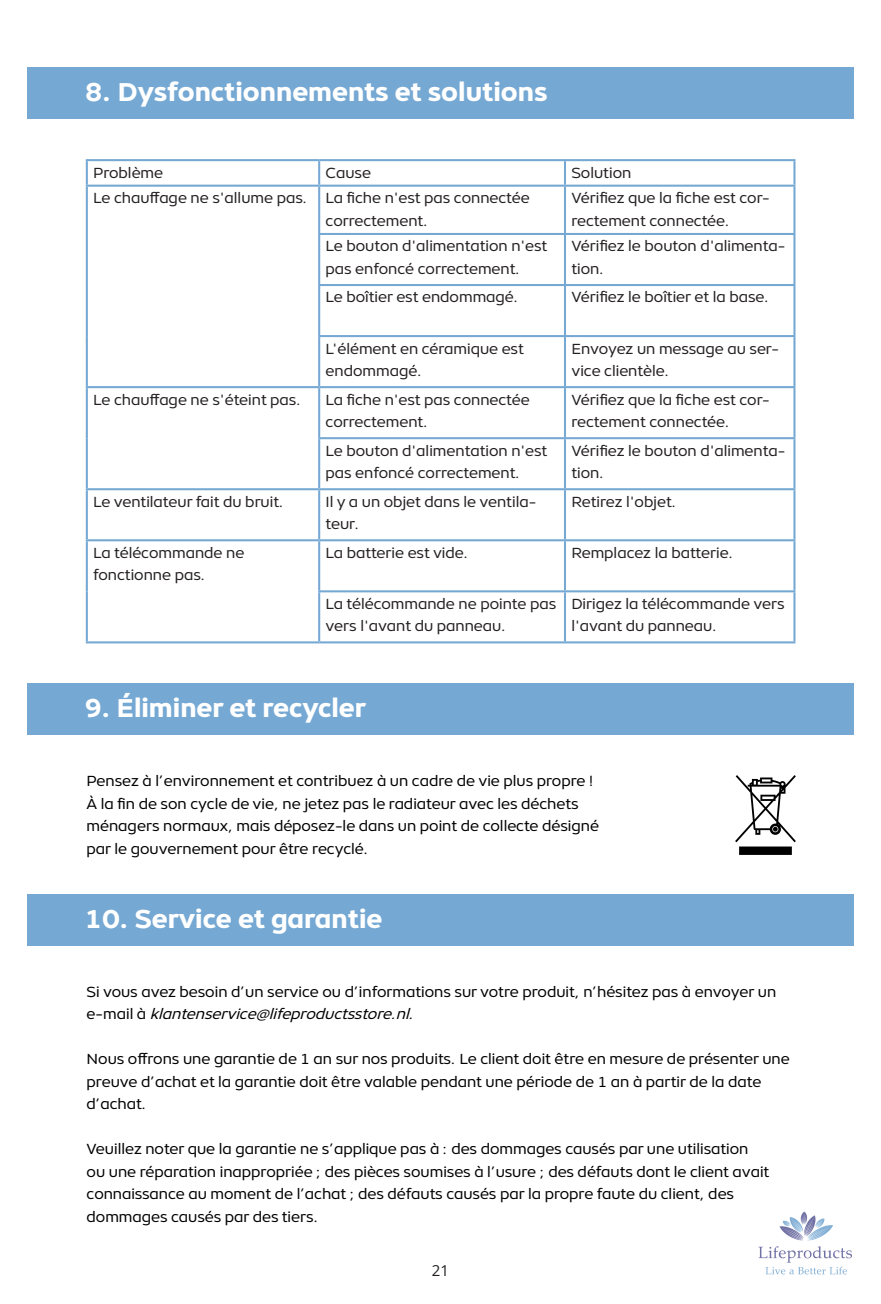
<style>
.page{position:relative;width:881px;height:1304px;background:#fff}
.page>*{position:absolute;margin:0;border:0;box-sizing:border-box;transform-origin:0 0}
.t1{font:800 26.25px "Object";color:#fff}
.t2{font:15px/22.5px "Object";color:#000}
.t3{font:15px/22.5px "Object";color:#231f20}
.t4{font:15px "Open Sans";color:#231f20}
.s1{font-style:italic}
</style>
<div class="page">
<img style="left:758px;top:1211px;width:94px;height:64px">
<div style="left:27px;top:67px;width:825px;height:51px;background:#75a8d3"></div>
<hr style="left:86px;top:159px;width:233px;height:2px;background:#75a8d3">
<hr style="left:86px;top:161px;width:2px;height:24px;background:#75a8d3">
<hr style="left:319px;top:159px;width:245px;height:2px;background:#75a8d3">
<hr style="left:318px;top:161px;width:2px;height:24px;background:#75a8d3">
<hr style="left:564px;top:159px;width:231px;height:2px;background:#75a8d3">
<hr style="left:563px;top:161px;width:2px;height:24px;background:#75a8d3">
<hr style="left:793px;top:161px;width:2px;height:24px;background:#75a8d3">
<hr style="left:86px;top:185px;width:233px;height:2px;background:#75a8d3">
<hr style="left:86px;top:187px;width:2px;height:47px;background:#75a8d3">
<hr style="left:319px;top:185px;width:245px;height:2px;background:#75a8d3">
<hr style="left:318px;top:187px;width:2px;height:46px;background:#75a8d3">
<hr style="left:564px;top:185px;width:231px;height:2px;background:#75a8d3">
<hr style="left:563px;top:187px;width:2px;height:46px;background:#75a8d3">
<hr style="left:793px;top:187px;width:2px;height:46px;background:#75a8d3">
<hr style="left:86px;top:234px;width:2px;height:51px;background:#75a8d3">
<hr style="left:318px;top:233px;width:246px;height:2px;background:#75a8d3">
<hr style="left:318px;top:235px;width:2px;height:49px;background:#75a8d3">
<hr style="left:564px;top:233px;width:231px;height:2px;background:#75a8d3">
<hr style="left:563px;top:235px;width:2px;height:49px;background:#75a8d3">
<hr style="left:793px;top:235px;width:2px;height:49px;background:#75a8d3">
<hr style="left:86px;top:285px;width:2px;height:51px;background:#75a8d3">
<hr style="left:318px;top:284px;width:246px;height:2px;background:#75a8d3">
<hr style="left:318px;top:286px;width:2px;height:49px;background:#75a8d3">
<hr style="left:564px;top:284px;width:231px;height:2px;background:#75a8d3">
<hr style="left:563px;top:286px;width:2px;height:49px;background:#75a8d3">
<hr style="left:793px;top:286px;width:2px;height:49px;background:#75a8d3">
<hr style="left:86px;top:336px;width:2px;height:50px;background:#75a8d3">
<hr style="left:318px;top:335px;width:246px;height:2px;background:#75a8d3">
<hr style="left:318px;top:337px;width:2px;height:49px;background:#75a8d3">
<hr style="left:564px;top:335px;width:231px;height:2px;background:#75a8d3">
<hr style="left:563px;top:337px;width:2px;height:49px;background:#75a8d3">
<hr style="left:793px;top:337px;width:2px;height:49px;background:#75a8d3">
<hr style="left:86px;top:386px;width:233px;height:2px;background:#75a8d3">
<hr style="left:86px;top:388px;width:2px;height:50px;background:#75a8d3">
<hr style="left:319px;top:386px;width:245px;height:2px;background:#75a8d3">
<hr style="left:318px;top:388px;width:2px;height:49px;background:#75a8d3">
<hr style="left:564px;top:386px;width:231px;height:2px;background:#75a8d3">
<hr style="left:563px;top:388px;width:2px;height:49px;background:#75a8d3">
<hr style="left:793px;top:388px;width:2px;height:49px;background:#75a8d3">
<hr style="left:86px;top:438px;width:2px;height:50px;background:#75a8d3">
<hr style="left:318px;top:437px;width:246px;height:2px;background:#75a8d3">
<hr style="left:318px;top:439px;width:2px;height:49px;background:#75a8d3">
<hr style="left:564px;top:437px;width:231px;height:2px;background:#75a8d3">
<hr style="left:563px;top:439px;width:2px;height:49px;background:#75a8d3">
<hr style="left:793px;top:439px;width:2px;height:49px;background:#75a8d3">
<hr style="left:86px;top:488px;width:233px;height:2px;background:#75a8d3">
<hr style="left:86px;top:490px;width:2px;height:49px;background:#75a8d3">
<hr style="left:319px;top:488px;width:245px;height:2px;background:#75a8d3">
<hr style="left:318px;top:490px;width:2px;height:49px;background:#75a8d3">
<hr style="left:564px;top:488px;width:231px;height:2px;background:#75a8d3">
<hr style="left:563px;top:490px;width:2px;height:49px;background:#75a8d3">
<hr style="left:793px;top:490px;width:2px;height:49px;background:#75a8d3">
<hr style="left:86px;top:539px;width:233px;height:2px;background:#75a8d3">
<hr style="left:86px;top:541px;width:2px;height:50px;background:#75a8d3">
<hr style="left:319px;top:539px;width:245px;height:2px;background:#75a8d3">
<hr style="left:318px;top:541px;width:2px;height:49px;background:#75a8d3">
<hr style="left:564px;top:539px;width:231px;height:2px;background:#75a8d3">
<hr style="left:563px;top:541px;width:2px;height:49px;background:#75a8d3">
<hr style="left:793px;top:541px;width:2px;height:49px;background:#75a8d3">
<hr style="left:86px;top:591px;width:2px;height:50px;background:#75a8d3">
<hr style="left:318px;top:590px;width:246px;height:2px;background:#75a8d3">
<hr style="left:318px;top:592px;width:2px;height:49px;background:#75a8d3">
<hr style="left:564px;top:590px;width:231px;height:2px;background:#75a8d3">
<hr style="left:563px;top:592px;width:2px;height:49px;background:#75a8d3">
<hr style="left:793px;top:592px;width:2px;height:49px;background:#75a8d3">
<hr style="left:86px;top:641px;width:233px;height:2px;background:#75a8d3">
<hr style="left:319px;top:641px;width:245px;height:2px;background:#75a8d3">
<hr style="left:564px;top:641px;width:231px;height:2px;background:#75a8d3">
<div style="left:27px;top:683px;width:825px;height:52px;background:#75a8d3"></div>
<div style="left:27px;top:893px;width:825px;height:52px;background:#75a8d3"></div>
<img style="left:735px;top:775px;width:61px;height:80px">
<p class="t1" style="left:85px;top:71px;width:464px">8. Dysfonctionnements et solutions</p>
<p class="t3" style="left:93px;top:160px;width:71px">Problème</p>
<p class="t3" style="left:325px;top:160px;width:47px">Cause</p>
<p class="t3" style="left:571px;top:160px;width:61px">Solution</p>
<p class="t3" style="left:93px;top:186px;width:216px">Le chauffage ne s'allume pas.</p>
<p class="t3" style="left:325px;top:186px;width:205px">La fiche n'est pas connectée correctement.</p>
<p class="t3" style="left:571px;top:186px;width:200px">Vérifiez que la fiche est cor&shy;rectement connectée.</p>
<p class="t3" style="left:325px;top:234px;width:223px">Le bouton d'alimentation n'est pas enfoncé correctement.</p>
<p class="t3" style="left:571px;top:234px;width:215px">Vérifiez le bouton d'alimenta&shy;tion.</p>
<p class="t3" style="left:325px;top:285px;width:194px">Le boîtier est endommagé.</p>
<p class="t3" style="left:571px;top:285px;width:199px">Vérifiez le boîtier et la base.</p>
<p class="t3" style="left:325px;top:336px;width:200px">L'élément en céramique est endommagé.</p>
<p class="t3" style="left:571px;top:336px;width:209px">Envoyez un message au ser&shy;vice clientèle.</p>
<p class="t3" style="left:93px;top:387px;width:209px">Le chauffage ne s'éteint pas.</p>
<p class="t3" style="left:325px;top:387px;width:205px">La fiche n'est pas connectée correctement.</p>
<p class="t3" style="left:571px;top:387px;width:200px">Vérifiez que la fiche est cor&shy;rectement connectée.</p>
<p class="t3" style="left:325px;top:438px;width:223px">Le bouton d'alimentation n'est pas enfoncé correctement.</p>
<p class="t3" style="left:571px;top:438px;width:215px">Vérifiez le bouton d'alimenta&shy;tion.</p>
<p class="t3" style="left:93px;top:489px;width:192px">Le ventilateur fait du bruit.</p>
<p class="t3" style="left:325px;top:489px;width:212px">Il y a un objet dans le ventila&shy;teur.</p>
<p class="t3" style="left:571px;top:489px;width:107px">Retirez l'objet.</p>
<p class="t3" style="left:93px;top:540px;width:153px">La télécommande ne fonctionne pas.</p>
<p class="t3" style="left:325px;top:540px;width:144px">La batterie est vide.</p>
<p class="t3" style="left:571px;top:540px;width:163px">Remplacez la batterie.</p>
<p class="t3" style="left:325px;top:591px;width:232px">La télécommande ne pointe pas vers l'avant du panneau.</p>
<p class="t3" style="left:571px;top:591px;width:215px">Dirigez la télécommande vers l'avant du panneau.</p>
<p class="t1" style="left:85px;top:687px;width:283px">9. Éliminer et recycler</p>
<p class="t2" style="left:86px;top:768px;width:508px">Pensez à l’environnement et contribuez à un cadre de vie plus propre !</p>
<p class="t2" style="left:86px;top:791px;width:493px">À la fin de son cycle de vie, ne jetez pas le radiateur avec les déchets</p>
<p class="t2" style="left:86px;top:813px;width:513px">ménagers normaux, mais déposez-le dans un point de collecte désigné</p>
<p class="t2" style="left:86px;top:836px;width:283px">par le gouvernement pour être recyclé.</p>
<p class="t1" style="left:85px;top:898px;width:299px">10. Service et garantie</p>
<p class="t2" style="left:86px;top:979px;width:690px">Si vous avez besoin d’un service ou d’informations sur votre produit, n’hésitez pas à envoyer un e - m a i l à <span class="s1">klantenservice@lifeproductsstore.nl.</span></p>
<p class="t2" style="left:86px;top:1046px;width:704px">Nous offrons une garantie de 1 an sur nos produits. Le client doit être en mesure de présenter une preuve d’achat et la garantie doit être valable pendant une période de 1 an à partir de la date d’achat.</p>
<p class="t2" style="left:86px;top:1136px;width:684px">Veuillez noter que la garantie ne s’applique pas à : des dommages causés par une utilisation ou une réparation inappropriée ; des pièces soumises à l’usure ; des défauts dont le client avait connaissance au moment de l’achat ; des défauts causés par la propre faute du client, des dommages causés par des tiers.</p>
<p class="t4" style="left:432px;top:1259px;width:19px">21</p>
</div>
